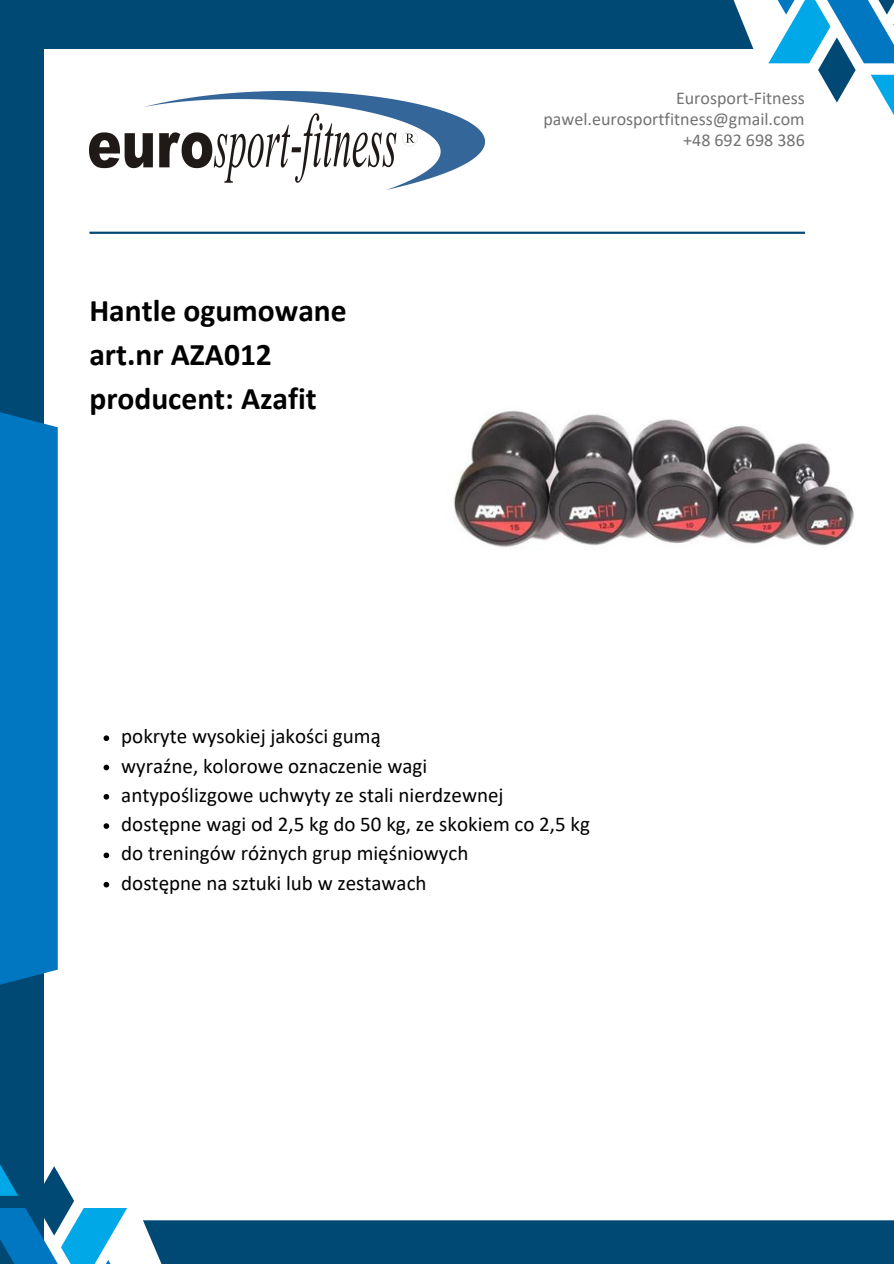
<style>
.page{position:relative;width:894px;height:1264px;background:#fff}
.page>*{position:absolute;margin:0;border:0;box-sizing:border-box;transform-origin:0 0}
.t1{font:700 31.5px "Calibri";color:#000}
.t2{font:21px "Calibri";color:#000}
.t3{font:18px "Calibri";color:#737373}
</style>
<div class="page">
<svg style="left:768px;top:0;width:126px;height:115px"></svg>
<div style="left:0;top:40px;width:44px;height:1223px;background:#014975"></div>
<svg style="left:0;top:1164px;width:127px;height:99px"></svg>
<hr style="left:89px;top:232px;width:715px;height:2px;background:#014975">
<div style="left:0;top:0;width:753px;height:49px;background:#014975"></div>
<div style="left:143px;top:1220px;width:750px;height:43px;background:#014975"></div>
<div style="left:0;top:404px;width:58px;height:588px;background:#0077c0"></div>
<img style="left:454px;top:411px;width:400px;height:136px">
<img style="left:89px;top:91px;width:396px;height:98px">
<svg style="left:103px;top:735px;width:6px;height:6px"></svg>
<svg style="left:103px;top:764px;width:6px;height:6px"></svg>
<svg style="left:103px;top:794px;width:6px;height:5px"></svg>
<svg style="left:103px;top:823px;width:6px;height:5px"></svg>
<svg style="left:103px;top:852px;width:6px;height:6px"></svg>
<svg style="left:103px;top:881px;width:6px;height:6px"></svg>
<p class="t1" style="left:89px;top:297px;width:259px">Hantle ogumowane</p>
<p class="t1" style="left:89px;top:341px;width:184px">art.nr AZA012</p>
<p class="t1" style="left:89px;top:385px;width:229px">producent: Azafit</p>
<p class="t3" style="left:675px;top:91px;width:130px">Eurosport-Fitness</p>
<p class="t3" style="left:543px;top:111px;width:263px">pawel.eurosportfitness@gmail.com</p>
<p class="t3" style="left:683px;top:132px;width:123px">+48 692 698 386</p>
<p class="t2" style="left:121px;top:727px;width:261px">pokryte wysokiej jakości gumą</p>
<p class="t2" style="left:121px;top:756px;width:307px">wyraźne, kolorowe oznaczenie wagi</p>
<p class="t2" style="left:121px;top:786px;width:384px">antypoślizgowe uchwyty ze stali nierdzewnej</p>
<p class="t2" style="left:121px;top:815px;width:470px">dostępne wagi od 2,5 kg do 50 kg, ze skokiem co 2,5 kg</p>
<p class="t2" style="left:121px;top:844px;width:348px">do treningów różnych grup mięśniowych</p>
<p class="t2" style="left:121px;top:874px;width:307px">dostępne na sztuki lub w zestawach</p>
</div>
